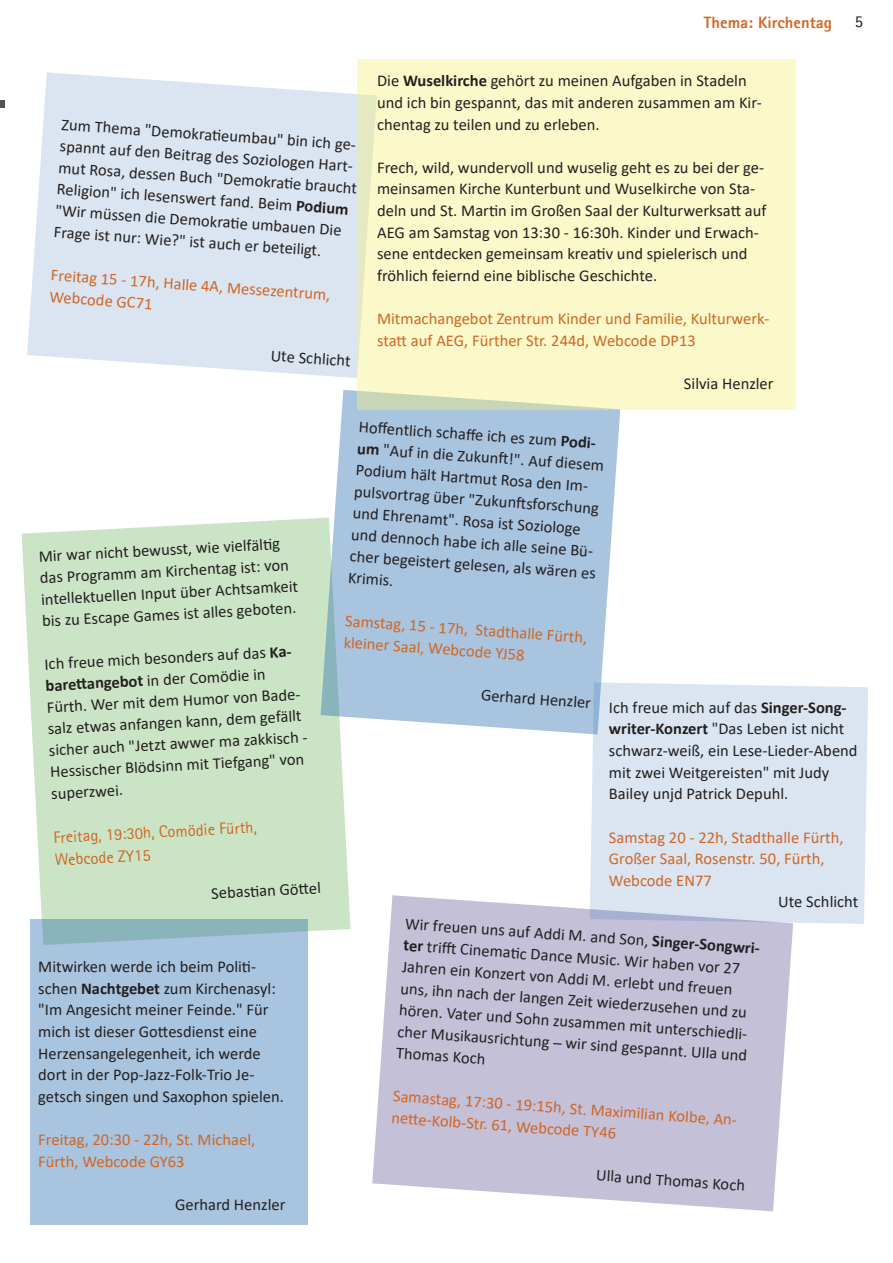
<style>
.page{position:relative;width:893px;height:1263px;background:#fff}
.page>*{position:absolute;margin:0;border:0;box-sizing:border-box;transform-origin:0 0}
.t1{font:800 54px "Agfa Rotis Semisans";color:#4e5251}
.t2{font:16.5px/21.6px "Calibri";color:#231f20}
.t3{font:16.5px/21.6px "Calibri";color:#d06625}
.t4{font:16.5px/22.5px "Agfa Rotis Sans Serif";color:#d06625}
.t5{font:800 16.5px "Agfa Rotis Sans Serif";color:#d06625}
.t6{font:16.5px "Agfa Rotis Semisans";color:#231f20}
.s1{font-weight:700}
</style>
<div class="page">
<div style="left:22px;top:518px;width:328px;height:427px;background:#cbe4c5"></div>
<svg style="left:321px;top:390px;width:299px;height:344px;background:#afc8e0"></svg>
<svg style="left:372px;top:895px;width:421px;height:316px;background:#c9c6db"></svg>
<svg style="left:27px;top:72px;width:330px;height:306px;background:#dde7f2"></svg>
<div style="left:357px;top:60px;width:439px;height:350px;background:#fbf9ca"></div>
<div style="left:30px;top:919px;width:277px;height:306px;background:#a9c4df"></div>
<div style="left:590px;top:682px;width:278px;height:242px;background:#dae5f1"></div>
<h1 class="t1" style="left:-6px;top:55px;width:15px">.</h1>
<p class="t2" style="left:62px;top:115px;width:297px;rotate:4deg">Zum Thema "Demokrati eumbau" bin ich ge‐</p>
<p class="t2" style="left:59px;top:158px;width:301px;rotate:4deg">mut Rosa, dessen Buch "Demokrati e braucht Religion" ich lesenswert fand. Beim <span class="s1">Podium </span>"Wir müssen die Demokrati e umbauen Die Frage ist nur: Wie?" ist auch er beteiligt.</p>
<p class="t3" style="left:50px;top:287px;width:105px;rotate:4deg">Webcode GC71</p>
<p class="t2" style="left:61px;top:136px;width:295px;rotate:4deg">spannt auf den Beitrag des Soziologen Hart‐</p>
<p class="t3" style="left:52px;top:265px;width:282px;rotate:4deg">Freitag 15 ‐ 17h, Halle 4A, Messezentrum,</p>
<p class="t2" style="left:271px;top:346px;width:82px;rotate:4deg">Ute Schlicht</p>
<p class="t5" style="left:704px;top:12px;width:130px">Thema: Kirchentag</p>
<p class="t6" style="left:855px;top:12px;width:10px">5</p>
<p class="t2" style="left:377px;top:71px;width:386px">Die <span class="s1">Wuselkirche</span> gehört zu meinen Aufgaben in Stadeln und ich bin gespannt, das mit anderen zusammen am Kir‐ chentag zu teilen und zu erleben.</p>
<p class="t2" style="left:377px;top:158px;width:391px">Frech, wild, wundervoll und wuselig geht es zu bei der ge‐ meinsamen Kirche Kunterbunt und Wuselkirche von Sta‐ deln und St. Martin im Großen Saal der Kulturwerksatt auf AEG am Samstag von 13:30 ‐ 16:30h. Kinder und Erwach‐ sene entdecken gemeinsam kreativ und spielerisch und fröhlich feiernd eine biblische Geschichte.</p>
<p class="t3" style="left:377px;top:309px;width:394px">Mitmachangebot Zentrum Kinder und Familie, Kulturwerk‐ statt auf AEG, Fürther Str. 244d, Webcode DP13</p>
<p class="t2" style="left:684px;top:374px;width:91px">Silvia Henzler</p>
<p class="t2" style="left:38px;top:547px;width:259px;rotate:-3deg">Mir war nicht bewusst, wie vielfälti g das Programm am Kirchentag ist: von intellektuellen Input über Achtsamkeit bis zu Escape Games ist alles geboten.</p>
<p class="t2" style="left:44px;top:655px;width:260px;rotate:-3deg">Ich freue mich besonders auf das <span class="s1">Ka‐ barett angebot</span> in der Comödie in<br>Fürth. Wer mit dem Humor von Bade‐ salz etwas anfangen kann, dem gefällt sicher auch "Jetzt awwer ma zakkisch ‐<br>Hessischer Blödsinn mit Tiefgang" von superzwei.</p>
<p class="t4" style="left:53px;top:826px;width:205px;rotate:-3deg">Freitag, 19:30h, Comödie Fürth,<br>Webcode ZY15</p>
<p class="t2" style="left:211px;top:884px;width:111px;rotate:-3deg">Sebasti an Gött el</p>
<p class="t2" style="left:38px;top:957px;width:247px">Mitwirken werde ich beim Politi‐ schen <span class="s1">Nachtgebet</span> zum Kirchenasyl: "Im Angesicht meiner Feinde." Für mich ist dieser Gottesdienst eine Herzensangelegenheit, ich werde dort in der Pop‐Jazz‐Folk‐Trio Je‐ getsch singen und Saxophon spielen.</p>
<p class="t3" style="left:38px;top:1130px;width:218px">Freitag, 20:30 ‐ 22h, St. Michael,<br>Fürth, Webcode GY63</p>
<p class="t2" style="left:175px;top:1195px;width:112px">Gerhard Henzler</p>
<p class="t2" style="left:359px;top:417px;width:239px;rotate:4deg">Hoff entlich schaff e ich es zum <span class="s1">Podi‐</span></p>
<p class="t2" style="left:356px;top:460px;width:234px;rotate:4deg">Podium hält Hartmut Rosa den Im‐</p>
<p class="t2" style="left:358px;top:439px;width:249px;rotate:4deg"><span class="s1">um</span> "Auf in die Zukunft !". Auf diesem</p>
<p class="t2" style="left:355px;top:482px;width:248px;rotate:4deg">pulsvortrag über "Zukunft sforschung und Ehrenamt". Rosa ist Soziologe und dennoch habe ich alle seine Bü‐ cher begeistert gelesen, als wären es<br>Krimis.</p>
<p class="t3" style="left:346px;top:611px;width:244px;rotate:4deg">Samstag, 15 ‐ 17h, Stadthalle Fürth, kleiner Saal, Webcode YJ58</p>
<p class="t2" style="left:482px;top:685px;width:112px;rotate:4deg">Gerhard Henzler</p>
<p class="t2" style="left:609px;top:698px;width:250px">Ich freue mich auf das <span class="s1">Singer‐Song‐ writer‐Konzert</span> "Das Leben ist nicht schwarz‐weiß, ein Lese‐Lieder‐Abend mit zwei Weitgereisten" mit Judy Bailey unjd Patrick Depuhl.</p>
<p class="t3" style="left:609px;top:827px;width:236px">Samstag 20 ‐ 22h, Stadthalle Fürth,<br>Großer Saal, Rosenstr. 50, Fürth,<br>Webcode EN77</p>
<p class="t2" style="left:778px;top:892px;width:82px">Ute Schlicht</p>
<p class="t2" style="left:406px;top:914px;width:357px;rotate:4deg">Wir freuen uns auf Addi M. and Son, <span class="s1">Singer‐Songwri‐</span></p>
<p class="t2" style="left:403px;top:957px;width:333px;rotate:4deg">Jahren ein Konzert von Addi M. erlebt und freuen</p>
<p class="t2" style="left:404px;top:935px;width:45px;rotate:4deg"><span class="s1">ter</span> trifft</p>
<p class="t2" style="left:461px;top:939px;width:282px;rotate:4deg">Cinemati c Dance Music. Wir haben vor 27</p>
<p class="t2" style="left:401px;top:978px;width:352px;rotate:4deg">uns, ihn nach der langen Zeit wiederzusehen und zu hören. Vater und Sohn zusammen mit unterschiedli‐ cher Musikausrichtung – wir sind gespannt. Ulla und Thomas Koch</p>
<p class="t3" style="left:394px;top:1086px;width:346px;rotate:4deg">Samastag, 17:30 ‐ 19:15h, St. Maximilian Kolbe, An‐</p>
<p class="t3" style="left:392px;top:1108px;width:227px;rotate:4deg">nett e‐Kolb‐Str. 61, Webcode TY46</p>
<p class="t2" style="left:597px;top:1165px;width:151px;rotate:4deg">Ulla und Thomas Koch</p>
</div>
